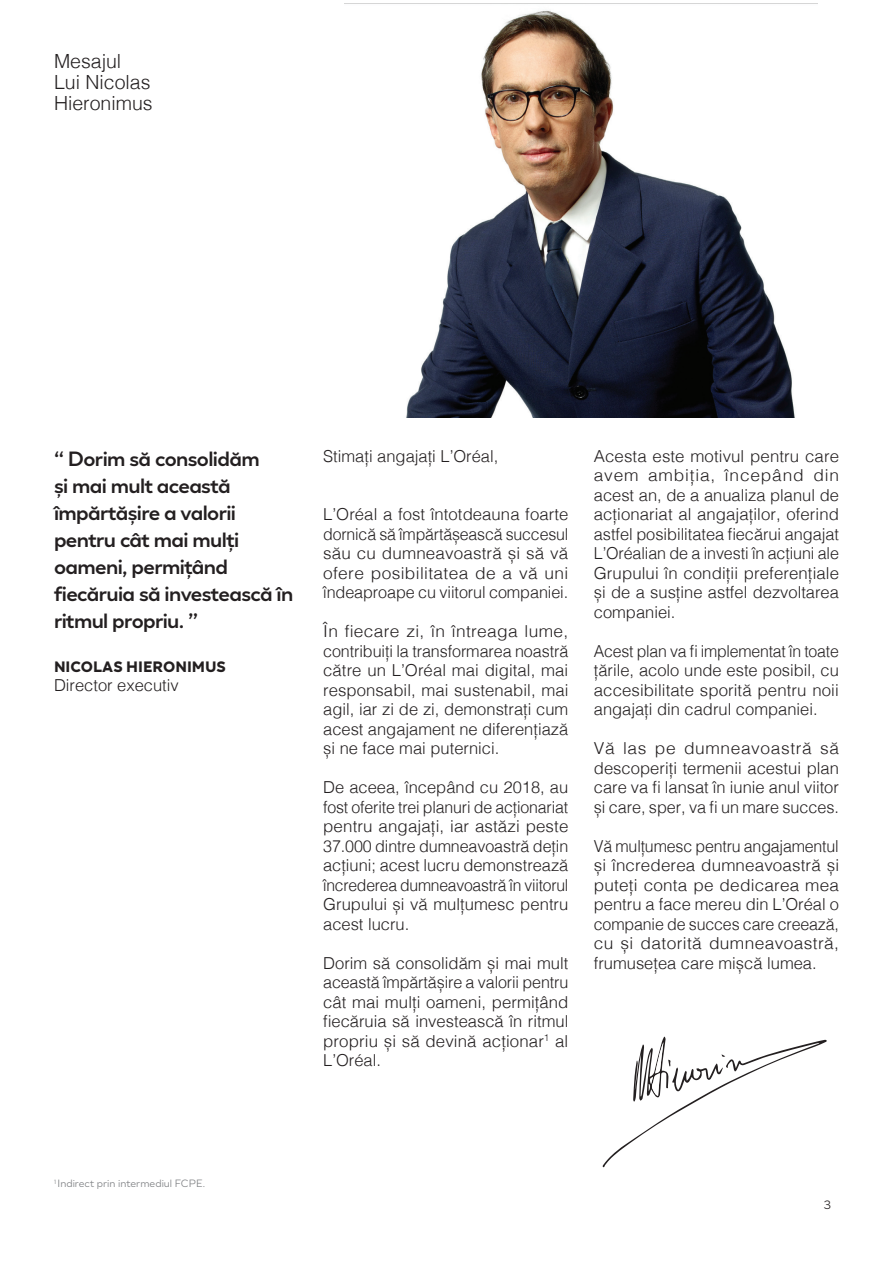
<style>
.page{position:relative;width:893px;height:1263px;background:#fff}
.page>*{position:absolute;margin:0;border:0;box-sizing:border-box;transform-origin:0 0}
.t1{font:700 21px/27px "LOREAL Essentielle";letter-spacing:-.03em;color:#231f20}
.t2{font:300 19.5px/21px "Helvetica";color:#231f20}
.t3{font:300 16.5px/19.5px "Helvetica";color:#231f20;text-align:justify}
.t4{font:300 16.5px/19.5px "Helvetica";color:#231f20;text-align:justify;scale:1.05 1}
.t5{font:300 16.5px/19.5px "Helvetica";color:#231f20;text-align:justify;scale:.96 1}
.t6{font:900 15px "LOREAL Essentielle";color:#231f20}
.t7{font:12px "LOREAL Essentielle";color:#231f20}
.t8{font:10.5px "LOREAL Essentielle";color:#808285}
</style>
<div class="page">
<img style="left:345px;top:3px;width:472px;height:415px">
<svg style="left:603px;top:1037px;width:224px;height:130px"></svg>
<p class="t2" style="left:54px;top:49px;width:100px">Mesajul<br>Lui Nicolas<br>Hieronimus</p>
<p class="t1" style="left:54px;top:445px;width:241px">“ Dorim să consolidăm<br>și mai mult această împărtășire a valorii pentru cât mai mulți oameni, permițând fiecăruia să investească în ritmul propriu. ”</p>
<p class="t6" style="left:54px;top:657px;width:174px">NICOLAS HIERONIMUS</p>
<p class="t3" style="left:54px;top:674px;width:126px">Director executiv</p>
<p class="t3" style="left:323px;top:445px;width:177px">Stimați angajați L’Oréal,</p>
<p class="t3" style="left:323px;top:504px;width:247px">L’Oréal a fost întotdeauna foarte dornică să împărtășească succesul său cu dumneavoastră și să vă ofere posibilitatea de a vă uni îndeaproape cu viitorul companiei.</p>
<p class="t4" style="left:323px;top:621px;width:235px">În fiecare zi, în întreaga lume, contribuiți la transformarea noastră către un L’Oréal mai digital, mai responsabil, mai sustenabil, mai agil, iar zi de zi, demonstrați cum acest angajament ne diferențiază și ne face mai puternici.</p>
<p class="t3" style="left:323px;top:777px;width:247px">De aceea, începând cu 2018, au fost oferite trei planuri de acționariat pentru angajați, iar astăzi peste 37.000 dintre dumneavoastră dețin acțiuni; acest lucru demonstrează încrederea dumneavoastră în viitorul Grupului și vă mulțumesc pentru acest lucru.</p>
<p class="t3" style="left:323px;top:952px;width:247px">Dorim să consolidăm și mai mult această împărtășire a valorii pentru cât mai mulți oameni, permițând fiecăruia să investească în ritmul propriu și să devină acționar<sup>1</sup> al L’Oréal.</p>
<p class="t3" style="left:594px;top:445px;width:247px">Acesta este motivul pentru care avem ambiția, începând din acest an, de a anualiza planul de acționariat al angajaților, oferind astfel posibilitatea fiecărui angajat L’Oréalian de a investi în acțiuni ale Grupului în condiții preferențiale și de a susține astfel dezvoltarea companiei.</p>
<p class="t5" style="left:594px;top:640px;width:257px">Acest plan va fi implementat în toate țările, acolo unde este posibil, cu accesibilitate sporită pentru noii angajați din cadrul companiei.</p>
<p class="t4" style="left:594px;top:738px;width:235px">Vă las pe dumneavoastră să descoperiți termenii acestui plan care va fi lansat în iunie anul viitor și care, sper, va fi un mare succes.</p>
<p class="t3" style="left:594px;top:835px;width:247px">Vă mulțumesc pentru angajamentul și încrederea dumneavoastră și puteți conta pe dedicarea mea pentru a face mereu din L’Oréal o companie de succes care creează, cu și datorită dumneavoastră, frumusețea care mișcă lumea.</p>
<p class="t8" style="left:54px;top:1177px;width:153px"><sup>1</sup> Indirect prin intermediul FCPE.</p>
<p class="t7" style="left:824px;top:1197px;width:9px">3</p>
</div>
